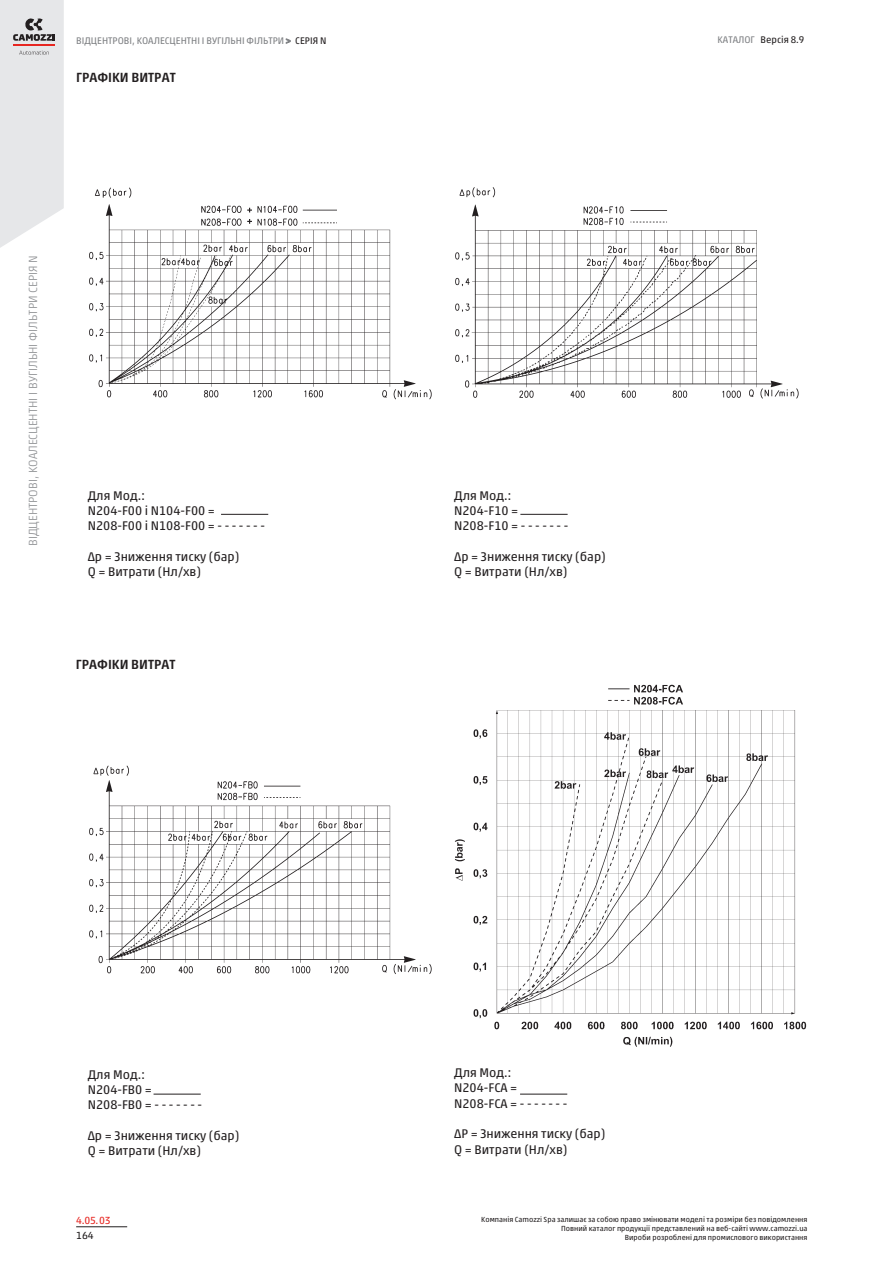
<style>
.page{position:relative;width:893px;height:1263px;background:#fff}
.page>*{position:absolute;margin:0;border:0;box-sizing:border-box;transform-origin:0 0}
.tpblockTitle_value{font:500 13.5px "Akko W1 G";color:#231f20}
.StileNote{font:12.75px/15.3px "Akko W1 G";color:#231f20}
.t1{font:300 12px "Akko W1 G";color:#939598}
.t2{font:10.5px "Akko W1 G";color:#e72621}
.t3{font:10.5px "Akko W1 G";color:#231f20}
.t4{font:9.75px "Akko W1 G";color:#808285}
.t5{font:9.75px "Akko W1 G";color:#231f20}
.t6{font:7.5px/9px "Akko W1 G";color:#231f20;text-align:right}
.s1{color:#231f20}
.s2{color:#808285}
</style>
<div class="page">
<svg style="left:0;top:0;width:64px;height:248px;background:#e4e4e6"></svg>
<hr style="left:13px;top:44px;width:42px;height:2px;background:#e72621">
<hr style="left:76px;top:1226px;width:51px;height:1px;background:#231f20">
<img style="left:89px;top:187px;width:343px;height:213px">
<img style="left:455px;top:187px;width:344px;height:212px">
<img style="left:89px;top:684px;width:718px;height:363px">
<hr style="left:221px;top:514px;width:47px;height:1px;background:#231f20">
<hr style="left:520px;top:514px;width:48px;height:1px;background:#231f20">
<hr style="left:154px;top:1094px;width:47px;height:1px;background:#231f20">
<hr style="left:520px;top:1094px;width:47px;height:1px;background:#231f20">
<p class="t4" style="left:76px;top:33px;width:252px">ВІДЦЕНТРОВІ, КОАЛЕСЦЕНТНІ І ВУГІЛЬНІ ФІЛЬТРИ&gt; <span class="s1">СЕРІЯ N</span></p>
<p class="t5" style="left:718px;top:33px;width:88px"><span class="s2">КАТАЛОГ</span> Версія 8.9</p>
<p class="tpblockTitle_value" style="left:76px;top:67px;width:101px">ГРАФІКИ ВИТРАТ</p>
<p class="t1" style="left:24px;top:546px;width:292px;rotate:-90deg">ВІДЦЕНТРОВІ, КОАЛЕСЦЕНТНІ І ВУГІЛЬНІ ФІЛЬТРИ СЕРІЯ N</p>
<p class="StileNote" style="left:88px;top:487px;width:59px">Для Мод.:</p>
<p class="StileNote" style="left:88px;top:502px;width:129px">N204-F00 і N104-F00 =</p>
<p class="StileNote" style="left:88px;top:517px;width:179px">N208-F00 і N108-F00 = - - - - - - -</p>
<p class="StileNote" style="left:88px;top:548px;width:153px">Δр = Зниження тиску (бар)<br>Q = Витрати (Нл/хв)</p>
<p class="tpblockTitle_value" style="left:76px;top:654px;width:101px">ГРАФІКИ ВИТРАТ</p>
<p class="StileNote" style="left:454px;top:487px;width:59px">Для Мод.:</p>
<p class="StileNote" style="left:454px;top:502px;width:66px">N204-F10 =</p>
<p class="StileNote" style="left:454px;top:517px;width:116px">N208-F10 = - - - - - - -</p>
<p class="StileNote" style="left:454px;top:548px;width:153px">Δр = Зниження тиску (бар)<br>Q = Витрати (Нл/хв)</p>
<p class="StileNote" style="left:88px;top:1066px;width:59px">Для Мод.:</p>
<p class="StileNote" style="left:88px;top:1081px;width:66px">N204-FB0 =</p>
<p class="StileNote" style="left:88px;top:1096px;width:116px">N208-FB0 = - - - - - - -</p>
<p class="StileNote" style="left:88px;top:1127px;width:153px">Δр = Зниження тиску (бар)<br>Q = Витрати (Нл/хв)</p>
<p class="StileNote" style="left:454px;top:1064px;width:115px">Для Мод.:<br>N204-FCA =<br>N208-FCA = - - - - - - -</p>
<p class="StileNote" style="left:454px;top:1125px;width:153px">ΔP = Зниження тиску (бар)<br>Q = Витрати (Нл/хв)</p>
<p class="t2" style="left:76px;top:1212px;width:36px">4.05.03</p>
<p class="t6" style="left:481px;top:1214px;width:328px">Компанія Camozzi Spa залишає за собою право змінювати моделі та розміри без повідомлення<br>Повний каталог продукції представлений на веб-сайті www.camozzi.ua</p>
<p class="t3" style="left:76px;top:1228px;width:19px">164</p>
<p class="t6" style="left:625px;top:1232px;width:184px">Вироби розроблені для промислового використання</p>
</div>
